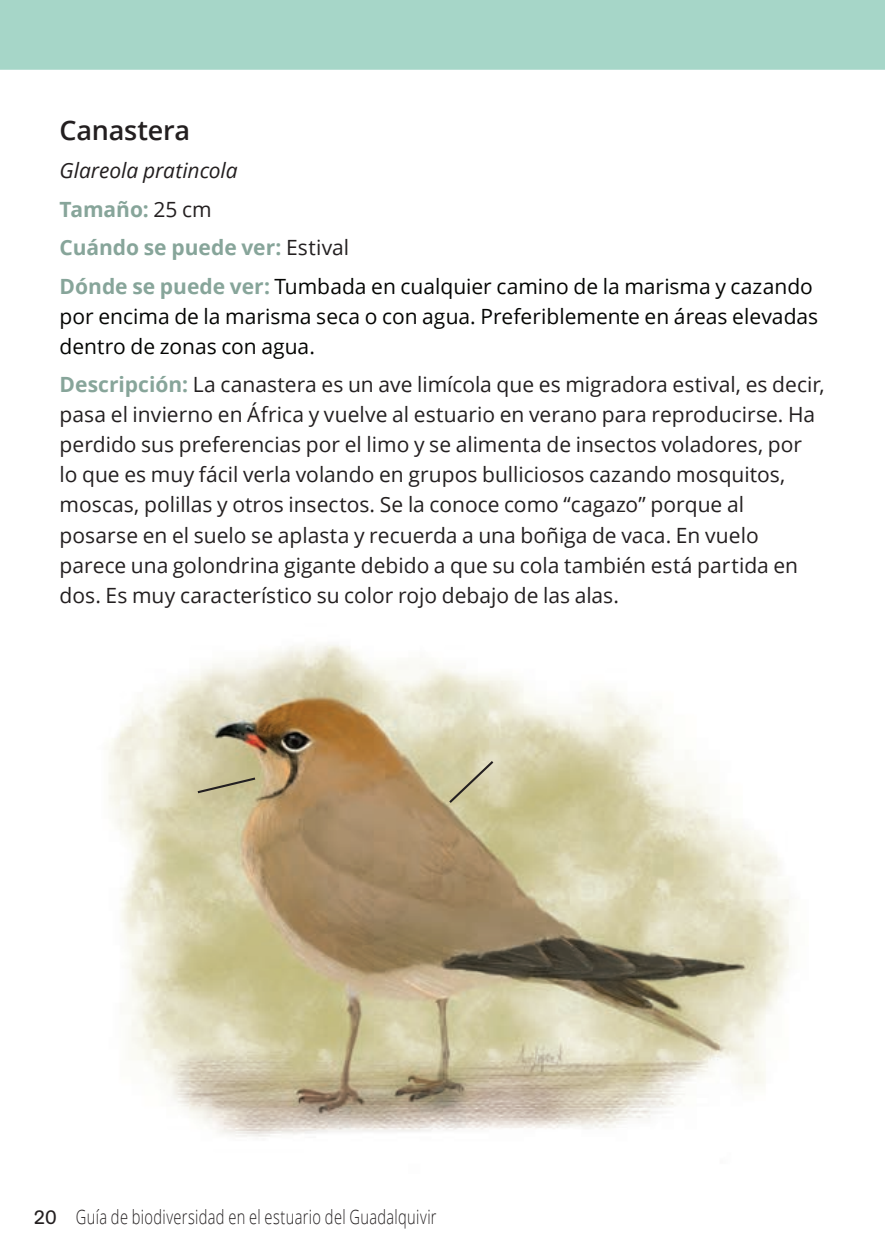
<style>
.page{position:relative;width:885px;height:1259px;background:#fff}
.page>*{position:absolute;margin:0;border:0;box-sizing:border-box;transform-origin:0 0}
.t1{font:600 27px "Open Sans";letter-spacing:-.01em;color:#231f20}
.t2{font:21px/30px "Open Sans";color:#231f20}
.t3{font:21px/38.4px "Open Sans";color:#040503}
.t4{font:300 19.5px "Open Sans";letter-spacing:.025em;color:#231f20;scale:.75 1}
.s1{font-style:italic;color:#231f20}
.s2{font-weight:700;color:#87a59a}
.s3{color:#231f20}
.s4{font-family:"AG Book Rounded";font-weight:400}
</style>
<div class="page">
<img style="left:108px;top:644px;width:683px;height:493px">
<div style="left:0;top:0;width:884px;height:70px;background:#a6d6c8"></div>
<svg style="left:195px;top:776px;width:62px;height:19px"></svg>
<svg style="left:447px;top:759px;width:48px;height:46px;background:#c8c39d"></svg>
<p class="t1" style="left:60px;top:111px;width:132px">Canastera</p>
<p class="t3" style="left:60px;top:151px;width:754px"><span class="s1">Glareola pratincola<br></span><span class="s2">Tamaño:</span> <span class="s3">25 cm<br></span><span class="s2">Cuándo se puede ver:</span> <span class="s3">Estival<br></span><span class="s2">Dónde se puede ver:</span> Tumbada en cualquier camino de la marisma y cazando</p>
<p class="t3" style="left:60px;top:301px;width:760px;line-height:30px">por encima de la marisma seca o con agua. Preferiblemente en áreas elevadas dentro de zonas con agua.</p>
<p class="t2" style="left:60px;top:369px;width:766px"><span class="s2">Descripción:</span> La canastera es un ave limícola que es migradora estival, es decir, pasa el invierno en África y vuelve al estuario en verano para reproducirse. Ha perdido sus preferencias por el limo y se alimenta de insectos voladores, por lo que es muy fácil verla volando en grupos bulliciosos cazando mosquitos, moscas, polillas y otros insectos. Se la conoce como “cagazo” porque al posarse en el suelo se aplasta y recuerda a una boñiga de vaca. En vuelo parece una golondrina gigante debido a que su cola también está partida en dos. Es muy característico su color rojo debajo de las alas.</p>
<p class="t4" style="left:34px;top:1203px;width:538px"><span class="s4">20</span> Guía de biodiversidad en el estuario del Guadalquivir</p>
</div>
